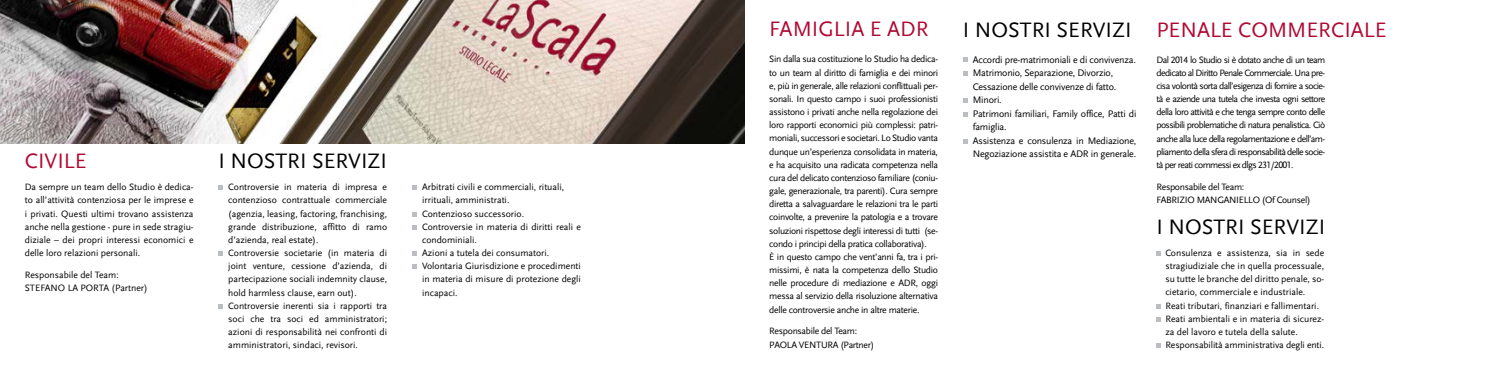
<style>
.page{position:relative;width:1489px;height:373px;background:#fff}
.page>*{position:absolute;margin:0;border:0;box-sizing:border-box;transform-origin:0 0}
.t1{font:21.88px "Scala Sans LF";color:#b10933}
.t2{font:21.88px "Scala Sans LF";color:#000}
.t3{font:9.89px/13.6px "Scala Sans LF";letter-spacing:-.02em;color:#000}
.t4{font:9.62px/13.1px "Scala Sans LF";color:#000}
.t5{font:9.62px/13.1px "Scala Sans LF";letter-spacing:-.035em;color:#000}
.t6{font:9.62px/13.1px "Scala Sans LF";letter-spacing:-.03em;color:#000}
.s1{color:#000}
</style>
<div class="page">
<svg style="left:963px;top:57px;width:4px;height:5px"></svg>
<svg style="left:963px;top:112px;width:4px;height:4px"></svg>
<svg style="left:963px;top:71px;width:4px;height:5px"></svg>
<svg style="left:963px;top:98px;width:4px;height:5px"></svg>
<svg style="left:963px;top:139px;width:4px;height:4px"></svg>
<svg style="left:1156px;top:251px;width:5px;height:4px"></svg>
<svg style="left:1156px;top:304px;width:5px;height:4px"></svg>
<svg style="left:1156px;top:343px;width:5px;height:4px"></svg>
<svg style="left:1156px;top:317px;width:5px;height:4px"></svg>
<svg style="left:218px;top:251px;width:5px;height:4px"></svg>
<svg style="left:218px;top:185px;width:5px;height:5px"></svg>
<svg style="left:218px;top:304px;width:5px;height:4px"></svg>
<svg style="left:412px;top:225px;width:5px;height:4px"></svg>
<svg style="left:412px;top:212px;width:5px;height:4px"></svg>
<svg style="left:412px;top:251px;width:5px;height:4px"></svg>
<svg style="left:412px;top:185px;width:5px;height:5px"></svg>
<svg style="left:412px;top:264px;width:5px;height:4px"></svg>
<img style="left:0;top:0;width:744px;height:143px">
<h1 class="t1" style="left:25px;top:149px;width:63px">CIVILE</h1>
<h1 class="t2" style="left:218px;top:149px;width:170px">I NOSTRI SERVIZI</h1>
<p class="t4" style="left:228px;top:180px;width:160px">Controversie in materia di impresa e contenzioso contrattuale commerciale (agenzia, leasing, factoring, franchising, grande distribuzione, affitto di ramo d’azienda, real estate).<br>Controversie societarie (in materia di joint venture, cessione d’azienda, di partecipazione sociali indemnity clause, hold harmless clause, earn out).<br>Controversie inerenti sia i rapporti tra soci che tra soci ed amministratori; azioni di responsabilità nei confronti di amministratori, sindaci, revisori.</p>
<p class="t4" style="left:422px;top:180px;width:160px">Arbitrati civili e commerciali, rituali, irrituali, amministrati.<br>Contenzioso successorio.<br>Controversie in materia di diritti reali e condominiali.<br>Azioni a tutela dei consumatori.<br>Volontaria Giurisdizione e procedimenti in materia di misure di protezione degli incapaci.</p>
<p class="t4" style="left:25px;top:180px;width:170px;text-align:justify">Da sempre un team dello Studio è dedica&shy;to all’attività contenziosa per le imprese e i privati. Questi ultimi trovano assistenza anche nella gestione - pure in sede stragiu&shy;diziale – dei propri interessi economici e delle loro relazioni personali.</p>
<p class="t4" style="left:25px;top:268px;width:124px">Responsabile del Team:<br>STEFANO LA PORTA (Partner)</p>
<h1 class="t1" style="left:769px;top:17px;width:161px">FAMIGLIA E ADR</h1>
<h1 class="t1" style="left:962px;top:18px;width:425px"><span class="s1">I NOSTRI SERVIZI</span> PENALE COMMERCIALE</h1>
<p class="t4" style="left:1156px;top:53px;width:170px;text-align:justify">Dal 2014 lo Studio si è dotato anche di un team dedicato al Diritto Penale Commerciale. Una pre&shy;cisa volontà sorta dall’esigenza di fornire a socie&shy;tà e aziende una tutela che investa ogni settore della loro attività e che tenga sempre conto delle possibili problematiche di natura penalistica. Ciò anche alla luce della regolamentazione e dell’am&shy;pliamento della sfera di responsabilità delle socie&shy;tà per reati commessi ex dlgs 231/2001.</p>
<p class="t6" style="left:1156px;top:180px;width:156px">Responsabile del Team:<br>FABRIZIO MANGANIELLO (Of Counsel)</p>
<h1 class="t2" style="left:1156px;top:214px;width:170px">I NOSTRI SERVIZI</h1>
<p class="t4" style="left:1165px;top:246px;width:160px">Consulenza e assistenza, sia in sede stragiudiziale che in quella processuale, su tutte le branche del diritto penale, so&shy;cietario, commerciale e industriale.<br>Reati tributari, finanziari e fallimentari.<br>Reati ambientali e in materia di sicurez&shy;za del lavoro e tutela della salute.<br>Responsabilità amministrativa degli enti.</p>
<p class="t3" style="left:972px;top:53px;width:165px">Accordi pre-matrimoniali e di convivenza.<br>Matrimonio, Separazione, Divorzio, Cessazione delle convivenze di fatto.<br>Minori.<br>Patrimoni familiari, Family office, Patti di famiglia.<br>Assistenza e consulenza in Mediazione, Negoziazione assistita e ADR in generale.</p>
<p class="t5" style="left:769px;top:53px;width:170px">Sin dalla sua costituzione lo Studio ha dedica&shy;to un team al diritto di famiglia e dei minori e, più in generale, alle relazioni conflittuali per&shy;sonali. In questo campo i suoi professionisti assistono i privati anche nella regolazione dei loro rapporti economici più complessi: patri&shy;moniali, successori e societari. Lo Studio vanta dunque un’esperienza consolidata in materia, e ha acquisito una radicata competenza nella cura del delicato contenzioso familiare (coniu&shy;gale, generazionale, tra parenti). Cura sempre diretta a salvaguardare le relazioni tra le parti coinvolte, a prevenire la patologia e a trovare soluzioni rispettose degli interessi di tutti (se&shy;condo i principi della pratica collaborativa).<br>È in questo campo che vent’anni fa, tra i pri&shy;missimi, è nata la competenza dello Studio nelle procedure di mediazione e ADR, oggi messa al servizio della risoluzione alternativa delle controversie anche in altre materie.</p>
<p class="t6" style="left:769px;top:324px;width:106px">Responsabile del Team:<br>PAOLA VENTURA (Partner)</p>
</div>
